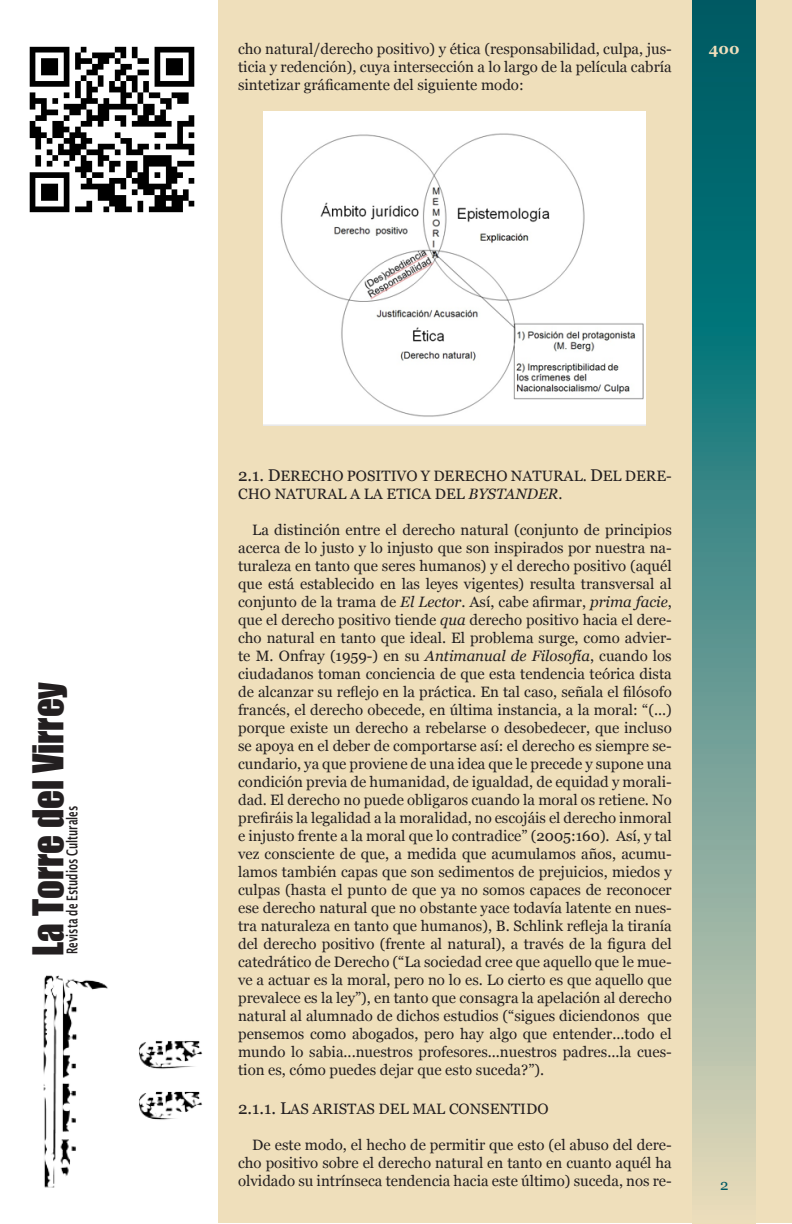
<style>
.page{position:relative;width:792px;height:1224px;background:#fff}
.page>*{position:absolute;margin:0;border:0;box-sizing:border-box;transform-origin:0 0}
.t1{font:39px "Impact";color:#231f20;scale:.95 1}
.Texto_nota_pie{font:15px/18px "Georgia";color:#231f20;text-align:justify}
.t2{font:600 15px "Lucida Sans";color:#231f20;scale:.63 1}
.t3{font:700 15px "Georgia";color:#efdfbb}
.t4{font:15px "Georgia";color:#005963}
.s1{font-size:17px}
.s2{font-style:italic}
</style>
<div class="page">
<div style="left:218px;top:0;width:574px;height:1224px;background:#efdfbb"></div>
<svg style="left:693px;top:0;width:63px;height:1196px;background:#56938d"></svg>
<img style="left:43px;top:975px;width:160px;height:213px">
<img style="left:263px;top:111px;width:383px;height:315px">
<img style="left:29px;top:46px;width:166px;height:167px">
<p class="t1" style="left:18px;top:956px;width:290px;rotate:-90deg">La Torre del Virrey</p>
<p class="t2" style="left:63px;top:954px;width:238px;rotate:-90deg">Revista de Estudios Culturales</p>
<p class="Texto_nota_pie" style="left:238px;top:40px;width:435px">cho natural/derecho positivo) y ética (responsabilidad, culpa, jus&shy;ticia y redención), cuya intersección a lo largo de la película cabría sintetizar gráficamente del siguiente modo:</p>
<p class="t3" style="left:709px;top:40px;width:32px">400</p>
<p class="Texto_nota_pie" style="left:238px;top:467px;width:435px"><span class="s1">2.1. D</span>ERECHO POSITIVO Y DERECHO NATURAL. <span class="s1">D</span>EL DERE-<br>CHO NATURAL A LA ETICA DEL <span class="s2">BYSTANDER</span>.</p>
<p class="Texto_nota_pie" style="left:238px;top:521px;width:435px;text-indent:14px">La distinción entre el derecho natural (conjunto de principios acerca de lo justo y lo injusto que son inspirados por nuestra na&shy;turaleza en tanto que seres humanos) y el derecho positivo (aquél que está establecido en las leyes vigentes) resulta transversal al conjunto de la trama de <span class="s2">El Lector</span>. Así, cabe afirmar, <span class="s2">prima facie</span>, que el derecho positivo tiende <span class="s2">qua</span> derecho positivo hacia el dere&shy;cho natural en tanto que ideal. El problema surge, como advier&shy;te M. Onfray (1959-) en su <span class="s2">Antimanual de Filosofía</span>, cuando los ciudadanos toman conciencia de que esta tendencia teórica dista de alcanzar su reflejo en la práctica. En tal caso, señala el filósofo francés, el derecho obecede, en última instancia, a la moral: “(...) porque existe un derecho a rebelarse o desobedecer, que incluso se apoya en el deber de comportarse así: el derecho es siempre se&shy;cundario, ya que proviene de una idea que le precede y supone una condición previa de humanidad, de igualdad, de equidad y morali&shy;dad. El derecho no puede obligaros cuando la moral os retiene. No prefiráis la legalidad a la moralidad, no escojáis el derecho inmoral e injusto frente a la moral que lo contradice” (2005:160). Así, y tal vez consciente de que, a medida que acumulamos años, acumu&shy;lamos también capas que son sedimentos de prejuicios, miedos y culpas (hasta el punto de que ya no somos capaces de reconocer ese derecho natural que no obstante yace todavía latente en nues&shy;tra naturaleza en tanto que humanos), B. Schlink refleja la tiranía del derecho positivo (frente al natural), a través de la figura del catedrático de Derecho (“La sociedad cree que aquello que le mue&shy;ve a actuar es la moral, pero no lo es. Lo cierto es que aquello que prevalece es la ley”), en tanto que consagra la apelación al derecho natural al alumnado de dichos estudios (“sigues diciendonos que pensemos como abogados, pero hay algo que entender...todo el mundo lo sabia...nuestros profesores...nuestros padres...la cues&shy;tion es, cómo puedes dejar que esto suceda?”).</p>
<p class="Texto_nota_pie" style="left:238px;top:1100px;width:312px"><span class="s1">2.1.1. L</span>AS ARISTAS DEL MAL CONSENTIDO</p>
<p class="Texto_nota_pie" style="left:238px;top:1136px;width:435px;text-indent:14px">De este modo, el hecho de permitir que esto (el abuso del dere&shy;cho positivo sobre el derecho natural en tanto en cuanto aquél ha olvidado su intrínseca tendencia hacia este último) suceda, nos re-</p>
<p class="t4" style="left:720px;top:1176px;width:10px">2</p>
</div>
